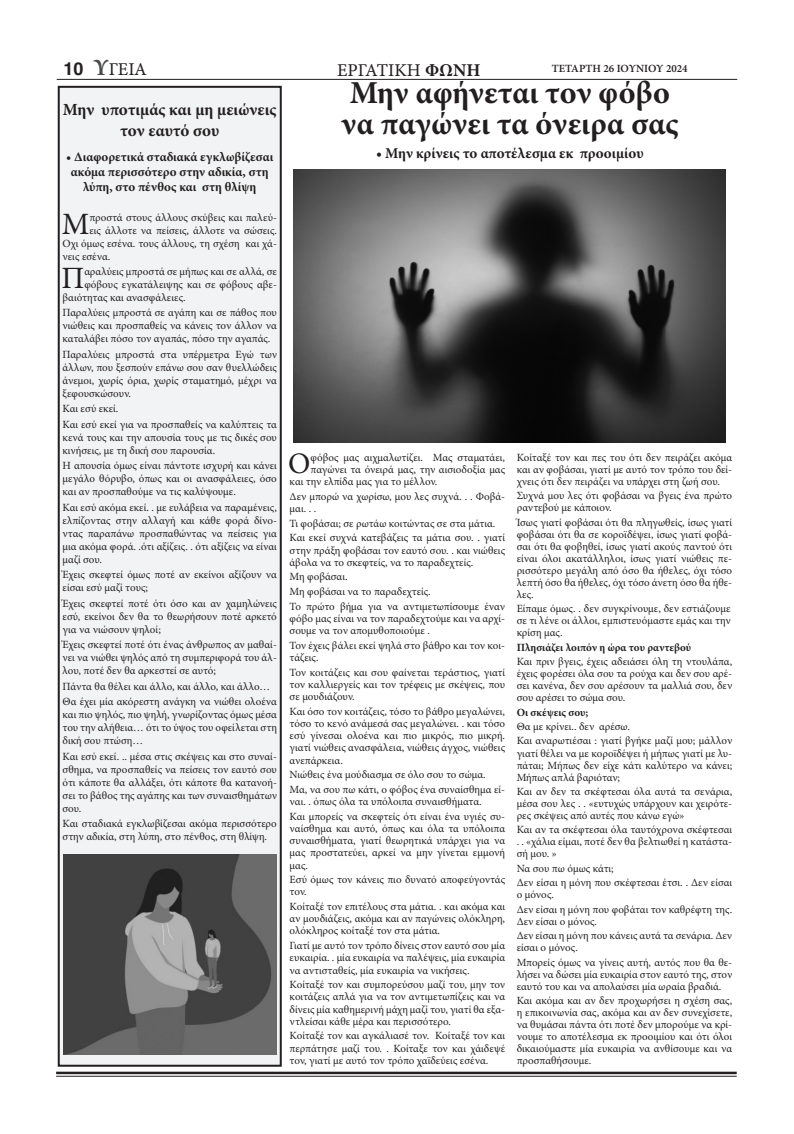
<style>
.page{position:relative;width:794px;height:1134px;background:#fff}
.page>*{position:absolute;margin:0;border:0;box-sizing:border-box;transform-origin:0 0}
.t1{font:700 32px "Minion Pro";letter-spacing:-.005em;color:#231f20}
.t2{font:31px "Minion Pro";color:#231f20}
.t3{font:29.8px "Minion Pro";color:#231f20}
.t4{font:18px "Minion Pro Capt";color:#231f20}
.t5{font:700 18px "Helvetica";color:#231f20}
.t6{font:700 17px "Minion Pro";letter-spacing:-.005em;color:#231f20}
.t7{font:700 15px "Minion Pro";color:#231f20}
.t8{font:700 13px/15px "Minion Pro";color:#231f20;text-align:center}
.t9{font:11px/12px "Minion Pro";color:#231f20;text-align:justify}
.t10{font:700 11px "Minion Pro";letter-spacing:.005em;color:#231f20}
.t11{font:600 11px "Minion Pro";color:#231f20}
.s1{font-family:"Minion Pro";font-weight:700;font-size:23px;color:#4b4c4d}
.s2{font-family:"Minion Pro";font-weight:700}
</style>
<div class="page">
<div style="left:59px;top:87px;width:222px;height:979px;background:#f2f3f4"></div>
<div style="left:58px;top:86px;width:224px;height:981px;border:2px solid #231f20"></div>
<img style="left:293px;top:169px;width:432px;height:274px">
<img style="left:64px;top:854px;width:212px;height:200px">
<hr style="left:56px;top:1072px;width:680px;height:2px;background:#231f20">
<hr style="left:56px;top:1076px;width:680px;height:1px;background:#231f20">
<hr style="left:57px;top:79px;width:680px;height:1px;background:#231f20">
<p class="t5" style="left:63px;top:58px;width:22px">10</p>
<p class="t4" style="left:93px;top:58px;width:55px"><span class="s1">Υ</span>ΓΕΙΑ</p>
<p class="t4" style="left:337px;top:59px;width:145px">ΕΡΓΑΤΙΚΗ <span class="s2">ΦΩΝΗ</span></p>
<p class="t11" style="left:552px;top:61px;width:137px">ΤΕΤΑΡΤΗ 26 ΙΟΥΝΙΟΥ 2024</p>
<p class="t6" style="left:63px;top:97px;width:215px">Μην υποτιμάς και μη μειώνεις</p>
<p class="t6" style="left:120px;top:119px;width:101px">τον εαυτό σου</p>
<p class="t8" style="left:66px;top:149px;width:209px">• Διαφορετικά σταδιακά εγκλωβίζεσαι ακόμα περισσότερο στην αδικία, στη λύπη, στο πένθος και στη θλίψη</p>
<p class="t2" style="left:62px;top:203px;width:29px">Μ</p>
<p class="t9" style="left:89px;top:211px;width:189px">προστά στους άλλους σκύβεις και παλεύ-</p>
<p class="t9" style="left:89px;top:224px;width:189px">εις άλλοτε να πείσεις, άλλοτε να σώσεις.</p>
<p class="t9" style="left:63px;top:237px;width:216px">Οχι όμως εσένα. τους άλλους, τη σχέση και χά-</p>
<p class="t9" style="left:63px;top:250px;width:49px">νεις εσένα.</p>
<p class="t2" style="left:61px;top:257px;width:24px">Π</p>
<p class="t9" style="left:84px;top:265px;width:194px">αραλύεις μπροστά σε μήπως και σε αλλά, σε</p>
<p class="t9" style="left:84px;top:278px;width:194px">φόβους εγκατάλειψης και σε φόβους αβε-</p>
<p class="t9" style="left:63px;top:291px;width:125px">βαιότητας και ανασφάλειες.</p>
<p class="t9" style="left:63px;top:306px;width:216px;line-height:13px">Παραλύεις μπροστά σε αγάπη και σε πάθος που νιώθεις και προσπαθείς να κάνεις τον άλλον να καταλάβει πόσο τον αγαπάς, πόσο την αγαπάς.</p>
<p class="t9" style="left:63px;top:348px;width:216px;line-height:13px">Παραλύεις μπροστά στα υπέρμετρα Εγώ των άλλων, που ξεσπούν επάνω σου σαν θυελλώδεις άνεμοι, χωρίς όρια, χωρίς σταματημό, μέχρι να ξεφουσκώσουν.</p>
<p class="t9" style="left:63px;top:403px;width:57px">Και εσύ εκεί.</p>
<p class="t9" style="left:63px;top:418px;width:216px;line-height:13px">Και εσύ εκεί για να προσπαθείς να καλύπτεις τα κενά τους και την απουσία τους με τις δικές σου κινήσεις, με τη δική σου παρουσία.</p>
<p class="t9" style="left:63px;top:459px;width:216px;line-height:13px">Η απουσία όμως είναι πάντοτε ισχυρή και κάνει μεγάλο θόρυβο, όπως και οι ανασφάλειες, όσο και αν προσπαθούμε να τις καλύψουμε.</p>
<p class="t9" style="left:63px;top:501px;width:216px;line-height:13px">Και εσύ ακόμα εκεί. . με ευλάβεια να παραμένεις, ελπίζοντας στην αλλαγή και κάθε φορά δίνο&shy;ντας παραπάνω προσπαθώντας να πείσεις για μια ακόμα φορά. .ότι αξίζεις. . ότι αξίζεις να είναι μαζί σου.</p>
<p class="t9" style="left:63px;top:568px;width:216px;line-height:13px">Έχεις σκεφτεί όμως ποτέ αν εκείνοι αξίζουν να είσαι εσύ μαζί τους;</p>
<p class="t9" style="left:63px;top:597px;width:216px;line-height:13px">Έχεις σκεφτεί ποτέ ότι όσο και αν χαμηλώνεις εσύ, εκείνοι δεν θα το θεωρήσουν ποτέ αρκετό για να νιώσουν ψηλοί;</p>
<p class="t9" style="left:63px;top:638px;width:216px;line-height:13px">Έχεις σκεφτεί ποτέ ότι ένας άνθρωπος αν μαθαί&shy;νει να νιώθει ψηλός από τη συμπεριφορά του άλ&shy;λου, ποτέ δεν θα αρκεστεί σε αυτό;</p>
<p class="t9" style="left:63px;top:680px;width:209px">Πάντα θα θέλει και άλλο, και άλλο, και άλλο…</p>
<p class="t9" style="left:63px;top:695px;width:216px;line-height:13px">Θα έχει μία ακόρεστη ανάγκη να νιώθει ολοένα και πιο ψηλός, πιο ψηλή, γνωρίζοντας όμως μέσα του την αλήθεια… ότι το ύψος του οφείλεται στη δική σου πτώση…</p>
<p class="t9" style="left:63px;top:750px;width:216px;line-height:13px">Και εσύ εκεί. .. μέσα στις σκέψεις και στο συναί&shy;σθημα, να προσπαθείς να πείσεις τον εαυτό σου ότι κάποτε θα αλλάξει, ότι κάποτε θα κατανοή&shy;σει το βάθος της αγάπης και των συναισθημάτων σου.</p>
<p class="t9" style="left:63px;top:817px;width:216px;line-height:13px">Και σταδιακά εγκλωβίζεσαι ακόμα περισσότερο στην αδικία, στη λύπη, στο πένθος, στη θλίψη.</p>
<p class="t1" style="left:350px;top:70px;width:322px">Μην αφήνεται τον φόβο</p>
<p class="t1" style="left:341px;top:101px;width:339px">να παγώνει τα όνειρα σας</p>
<p class="t7" style="left:376px;top:142px;width:269px">• Μην κρίνεις το αποτέλεσμα εκ προοιμίου</p>
<p class="t3" style="left:288px;top:443px;width:24px">Ο</p>
<p class="t9" style="left:310px;top:451px;width:196px">φόβος μας αιχμαλωτίζει. Μας σταματάει,</p>
<p class="t9" style="left:310px;top:463px;width:196px">παγώνει τα όνειρά μας, την αισιοδοξία μας</p>
<p class="t9" style="left:290px;top:476px;width:149px">και την ελπίδα μας για το μέλλον.</p>
<p class="t9" style="left:290px;top:490px;width:217px">Δεν μπορώ να χωρίσω, μου λες συχνά. . . Φοβά&shy;μαι. . .</p>
<p class="t9" style="left:290px;top:517px;width:207px">Τι φοβάσαι; σε ρωτάω κοιτώντας σε στα μάτια.</p>
<p class="t9" style="left:290px;top:532px;width:217px">Και εκεί συχνά κατεβάζεις τα μάτια σου. . γιατί στην πράξη φοβάσαι τον εαυτό σου. . και νιώθεις άβολα να το σκεφτείς, να το παραδεχτείς.</p>
<p class="t9" style="left:290px;top:571px;width:59px">Μη φοβάσαι.</p>
<p class="t9" style="left:290px;top:586px;width:143px">Μη φοβάσαι να το παραδεχτείς.</p>
<p class="t9" style="left:290px;top:600px;width:217px">Το πρώτο βήμα για να αντιμετωπίσουμε έναν φόβο μας είναι να τον παραδεχτούμε και να αρχί&shy;σουμε να τον απομυθοποιούμε .</p>
<p class="t9" style="left:290px;top:639px;width:217px">Τον έχεις βάλει εκεί ψηλά στο βάθρο και τον κοι&shy;τάζεις.</p>
<p class="t9" style="left:290px;top:666px;width:217px">Τον κοιτάζεις και σου φαίνεται τεράστιος, γιατί τον καλλιεργείς και τον τρέφεις με σκέψεις, που σε μουδιάζουν.</p>
<p class="t9" style="left:290px;top:705px;width:217px">Και όσο τον κοιτάζεις, τόσο το βάθρο μεγαλώνει, τόσο το κενό ανάμεσά σας μεγαλώνει. . και τόσο εσύ γίνεσαι ολοένα και πιο μικρός, πιο μικρή. γιατί νιώθεις ανασφάλεια, νιώθεις άγχος, νιώθεις ανεπάρκεια.</p>
<p class="t9" style="left:290px;top:769px;width:197px">Νιώθεις ένα μούδιασμα σε όλο σου το σώμα.</p>
<p class="t9" style="left:290px;top:783px;width:217px">Μα, να σου πω κάτι, ο φόβος ένα συναίσθημα εί&shy;ναι. . όπως όλα τα υπόλοιπα συναισθήματα.</p>
<p class="t9" style="left:290px;top:810px;width:217px">Και μπορείς να σκεφτείς ότι είναι ένα υγιές συ&shy;ναίσθημα και αυτό, όπως και όλα τα υπόλοιπα συναισθήματα, γιατί θεωρητικά υπάρχει για να μας προστατεύει, αρκεί να μην γίνεται εμμονή μας.</p>
<p class="t9" style="left:290px;top:874px;width:217px">Εσύ όμως τον κάνεις πιο δυνατό αποφεύγοντάς τον.</p>
<p class="t9" style="left:290px;top:900px;width:217px">Κοίταξέ τον επιτέλους στα μάτια. . και ακόμα και αν μουδιάζεις, ακόμα και αν παγώνεις ολόκληρη, ολόκληρος κοίταξέ τον στα μάτια.</p>
<p class="t9" style="left:290px;top:939px;width:217px">Γιατί με αυτό τον τρόπο δίνεις στον εαυτό σου μία ευκαιρία. . μία ευκαιρία να παλέψεις, μία ευκαιρία να αντισταθείς, μία ευκαιρία να νικήσεις.</p>
<p class="t9" style="left:290px;top:979px;width:217px">Κοίταξέ τον και συμπορεύσου μαζί του, μην τον κοιτάζεις απλά για να τον αντιμετωπίζεις και να δίνεις μία καθημερινή μάχη μαζί του, γιατί θα εξα&shy;ντλείσαι κάθε μέρα και περισσότερο.</p>
<p class="t9" style="left:290px;top:1030px;width:217px">Κοίταξέ τον και αγκάλιασέ τον. Κοίταξέ τον και περπάτησε μαζί του. . Κοίταξε τον και χάιδεψέ τον, γιατί με αυτό τον τρόπο χαϊδεύεις εσένα.</p>
<p class="t9" style="left:517px;top:451px;width:217px">Κοίταξέ τον και πες του ότι δεν πειράζει ακόμα και αν φοβάσαι, γιατί με αυτό τον τρόπο του δεί&shy;χνεις ότι δεν πειράζει να υπάρχει στη ζωή σου.</p>
<p class="t9" style="left:517px;top:490px;width:217px">Συχνά μου λες ότι φοβάσαι να βγεις ένα πρώτο ραντεβού με κάποιον.</p>
<p class="t9" style="left:517px;top:516px;width:217px">Ίσως γιατί φοβάσαι ότι θα πληγωθείς, ίσως γιατί φοβάσαι ότι θα σε κοροϊδέψει, ίσως γιατί φοβά&shy;σαι ότι θα φοβηθεί, ίσως γιατί ακούς παντού ότι είναι όλοι ακατάλληλοι, ίσως γιατί νιώθεις πε&shy;ρισσότερο μεγάλη από όσο θα ήθελες, όχι τόσο λεπτή όσο θα ήθελες, όχι τόσο άνετη όσο θα ήθε&shy;λες.</p>
<p class="t9" style="left:517px;top:603px;width:215px">Είπαμε όμως. . δεν συγκρίνουμε, δεν εστιάζουμε σε τι λένε οι άλλοι, εμπιστευόμαστε εμάς και την κρίση μας.</p>
<p class="t10" style="left:517px;top:639px;width:176px">Πλησιάζει λοιπόν η ώρα του ραντεβού</p>
<p class="t9" style="left:517px;top:656px;width:217px">Και πριν βγεις, έχεις αδειάσει όλη τη ντουλάπα, έχεις φορέσει όλα σου τα ρούχα και δεν σου αρέ&shy;σει κανένα, δεν σου αρέσουν τα μαλλιά σου, δεν σου αρέσει το σώμα σου.</p>
<p class="t10" style="left:517px;top:704px;width:73px">Οι σκέψεις σου;</p>
<p class="t9" style="left:517px;top:720px;width:115px">Θα με κρίνει.. δεν αρέσω.</p>
<p class="t9" style="left:517px;top:735px;width:217px">Και αναρωτιέσαι : γιατί βγήκε μαζί μου; μάλλον γιατί θέλει να με κοροϊδέψει ή μήπως γιατί με λυ&shy;πάται; Μήπως δεν είχε κάτι καλύτερο να κάνει; Μήπως απλά βαριόταν;</p>
<p class="t9" style="left:517px;top:785px;width:217px">Και αν δεν τα σκέφτεσαι όλα αυτά τα σενάρια, μέσα σου λες . . «ευτυχώς υπάρχουν και χειρότε&shy;ρες σκέψεις από αυτές που κάνω εγώ»</p>
<p class="t9" style="left:517px;top:824px;width:217px">Και αν τα σκέφτεσαι όλα ταυτόχρονα σκέφτεσαι . . «χάλια είμαι, ποτέ δεν θα βελτιωθεί η κατάστα&shy;σή μου. »</p>
<p class="t9" style="left:517px;top:862px;width:99px">Να σου πω όμως κάτι;</p>
<p class="t9" style="left:517px;top:877px;width:217px">Δεν είσαι η μόνη που σκέφτεσαι έτσι. . Δεν είσαι ο μόνος.</p>
<p class="t9" style="left:517px;top:903px;width:217px">Δεν είσαι η μόνη που φοβάται τον καθρέφτη της.<br>Δεν είσαι ο μόνος.</p>
<p class="t9" style="left:517px;top:930px;width:217px">Δεν είσαι η μόνη που κάνεις αυτά τα σενάρια. Δεν είσαι ο μόνος.</p>
<p class="t9" style="left:517px;top:956px;width:217px">Μπορείς όμως να γίνεις αυτή, αυτός που θα θε&shy;λήσει να δώσει μία ευκαιρία στον εαυτό της, στον εαυτό του και να απολαύσει μία ωραία βραδιά.</p>
<p class="t9" style="left:517px;top:995px;width:217px">Και ακόμα και αν δεν προχωρήσει η σχέση σας, η επικοινωνία σας, ακόμα και αν δεν συνεχίσετε, να θυμάσαι πάντα ότι ποτέ δεν μπορούμε να κρί&shy;νουμε το αποτέλεσμα εκ προοιμίου και ότι όλοι δικαιούμαστε μία ευκαιρία να ανθίσουμε και να προσπαθήσουμε.</p>
</div>
